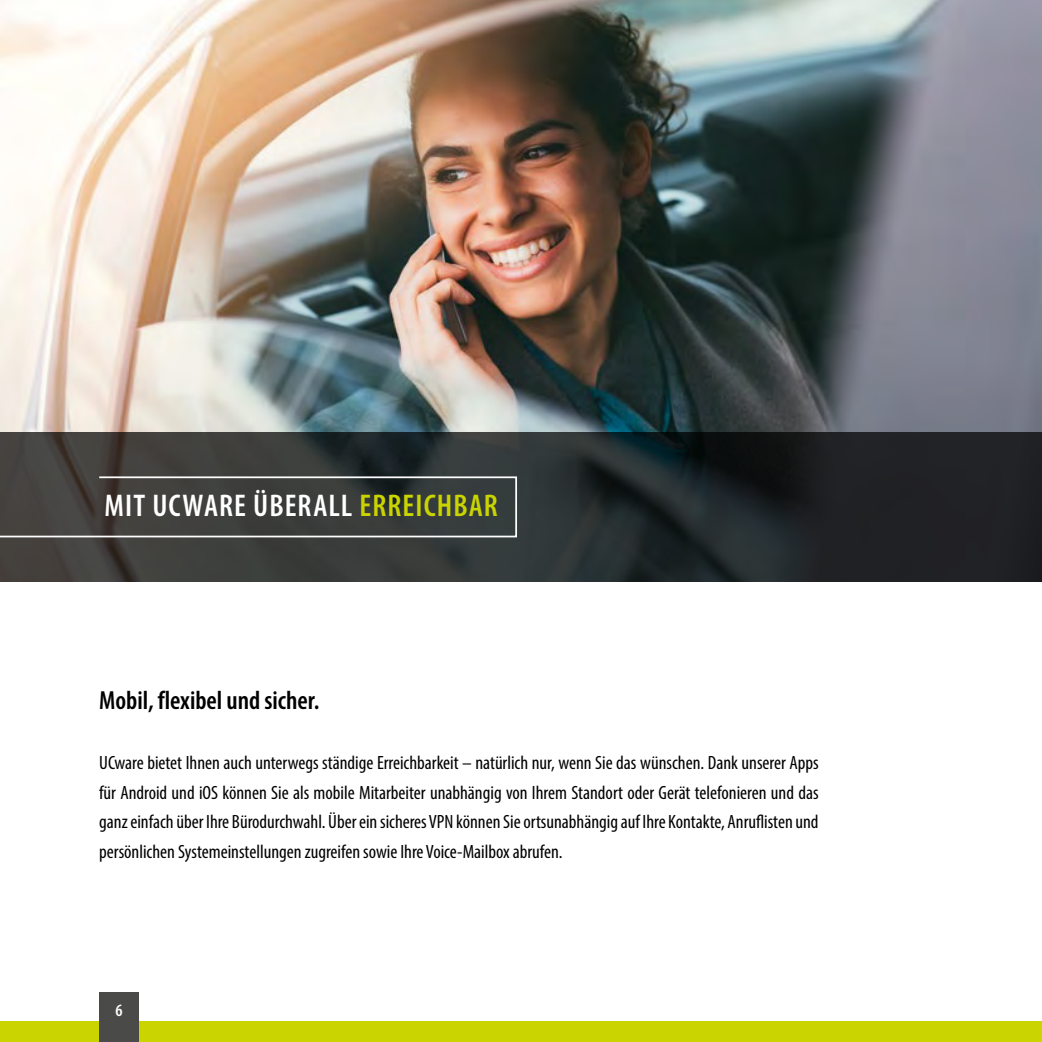
<style>
.page{position:relative;width:1042px;height:1042px;background:#fff}
.page>*{position:absolute;margin:0;border:0;box-sizing:border-box;transform-origin:0 0}
.t1{font:600 condensed 31.5px "Myriad Pro";letter-spacing:.035em;color:#fff}
.t2{font:600 condensed 26.25px "Myriad Pro";color:#000}
.t3{font:condensed 19.25px/29.8px "Myriad Pro";color:#000;text-align:justify}
.t4{font:600 condensed 17.5px "Myriad Pro";color:#fff}
.s1{color:#cad400}
</style>
<div class="page">
<div style="left:0;top:1021px;width:1042px;height:21px;background:#cad400"></div>
<img style="left:0;top:0;width:1042px;height:432px">
<svg style="left:0;top:432px;width:1042px;height:150px;background:#292c2d"></svg>
<div style="left:99px;top:992px;width:40px;height:50px;background:#4a4a49"></div>
<svg style="left:0;top:475px;width:518px;height:63px;background:#464745"></svg>
<h1 class="t1" style="left:104px;top:487px;width:395px">MIT UCWARE ÜBERALL <span class="s1">ERREICHBAR</span></h1>
<h2 class="t2" style="left:99px;top:684px;width:222px">Mobil, flexibel und sicher.</h2>
<p class="t3" style="left:99px;top:747px;width:721px">UCware bietet Ihnen auch unterwegs ständige Erreichbarkeit – natürlich nur, wenn Sie das wünschen. Dank unserer Apps für Android und iOS können Sie als mobile Mitarbeiter unabhängig von Ihrem Standort oder Gerät telefonieren und das ganz einfach über Ihre Bürodurchwahl. Über ein sicheres VPN können Sie ortsunabhängig auf Ihre Kontakte, Anruflisten und persönlichen Systemeinstellungen zugreifen sowie Ihre Voice-Mailbox abrufen.</p>
<p class="t4" style="left:115px;top:999px;width:9px">6</p>
</div>
